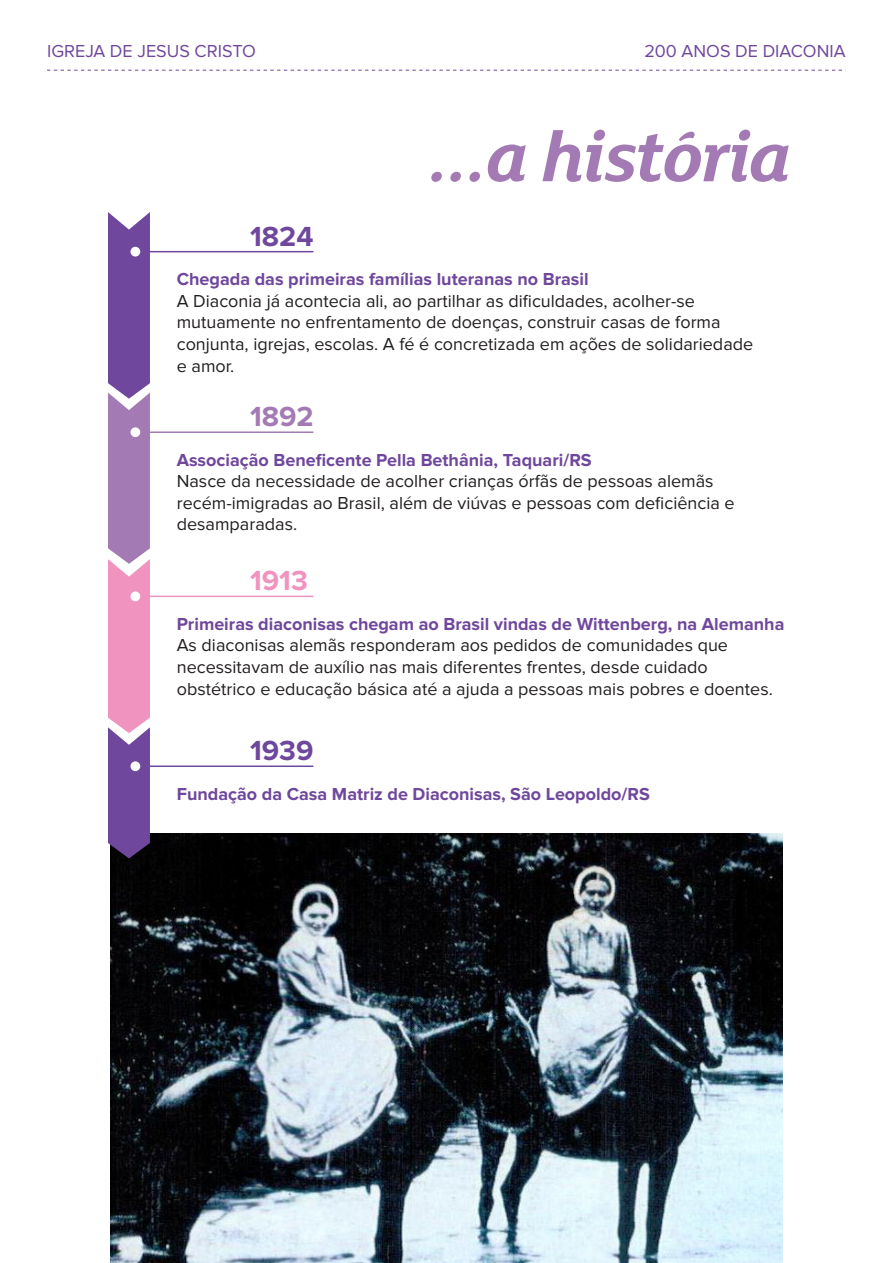
<style>
.page{position:relative;width:893px;height:1263px;background:#fff}
.page>*{position:absolute;margin:0;border:0;box-sizing:border-box;transform-origin:0 0}
.t1{font:italic 700 74.85px "FS Lola";letter-spacing:-.025em;color:#a37ab3}
.t2{font:700 28.65px "Proxima Nova";color:#6f479c}
.t3{font:700 28.65px "Proxima Nova";color:#a37ab3}
.t4{font:700 28.65px "Proxima Nova";color:#f094bf}
.t5{font:18px/21.6px "Proxima Nova";color:#231f20}
.t6{font:700 18px "Proxima Nova";color:#6f479c}
.t7{font:18px "Proxima Nova";color:#6f479c}
</style>
<div class="page">
<img style="left:110px;top:834px;width:673px;height:429px">
<svg style="left:47px;top:70px;width:799px;height:1px"></svg>
<hr style="left:135px;top:251px;width:178px;height:1px;background:#6f479c">
<hr style="left:135px;top:431px;width:178px;height:2px;background:#a37ab3">
<hr style="left:135px;top:596px;width:178px;height:1px;background:#f094bf">
<hr style="left:135px;top:765px;width:178px;height:2px;background:#6f479c">
<svg style="left:108px;top:212px;width:42px;height:646px;background:#a573b0"></svg>
<p class="t7" style="left:47px;top:41px;width:210px">IGREJA DE JESUS CRISTO</p>
<p class="t7" style="left:644px;top:41px;width:203px">200 ANOS DE DIACONIA</p>
<h1 class="t1" style="left:429px;top:130px;width:364px">...a história</h1>
<h2 class="t2" style="left:250px;top:221px;width:65px">1824</h2>
<p class="t6" style="left:177px;top:269px;width:413px">Chegada das primeiras famílias luteranas no Brasil</p>
<p class="t5" style="left:177px;top:290px;width:578px">A Diaconia já acontecia ali, ao partilhar as dificuldades, acolher-se mutuamente no enfrentamento de doenças, construir casas de forma conjunta, igrejas, escolas. A fé é concretizada em ações de solidariedade e amor.</p>
<h2 class="t3" style="left:250px;top:401px;width:65px">1892</h2>
<p class="t6" style="left:177px;top:450px;width:416px">Associação Beneficente Pella Bethânia, Taquari/RS</p>
<p class="t5" style="left:177px;top:470px;width:559px">Nasce da necessidade de acolher crianças órfãs de pessoas alemãs recém-imigradas ao Brasil, além de viúvas e pessoas com deficiência e desamparadas.</p>
<h2 class="t4" style="left:250px;top:565px;width:59px">1913</h2>
<p class="t6" style="left:177px;top:614px;width:609px">Primeiras diaconisas chegam ao Brasil vindas de Wittenberg, na Alemanha</p>
<p class="t5" style="left:177px;top:635px;width:598px">As diaconisas alemãs responderam aos pedidos de comunidades que necessitavam de auxílio nas mais diferentes frentes, desde cuidado obstétrico e educação básica até a ajuda a pessoas mais pobres e doentes.</p>
<h2 class="t2" style="left:250px;top:735px;width:65px">1939</h2>
<p class="t6" style="left:177px;top:784px;width:475px">Fundação da Casa Matriz de Diaconisas, São Leopoldo/RS</p>
</div>
